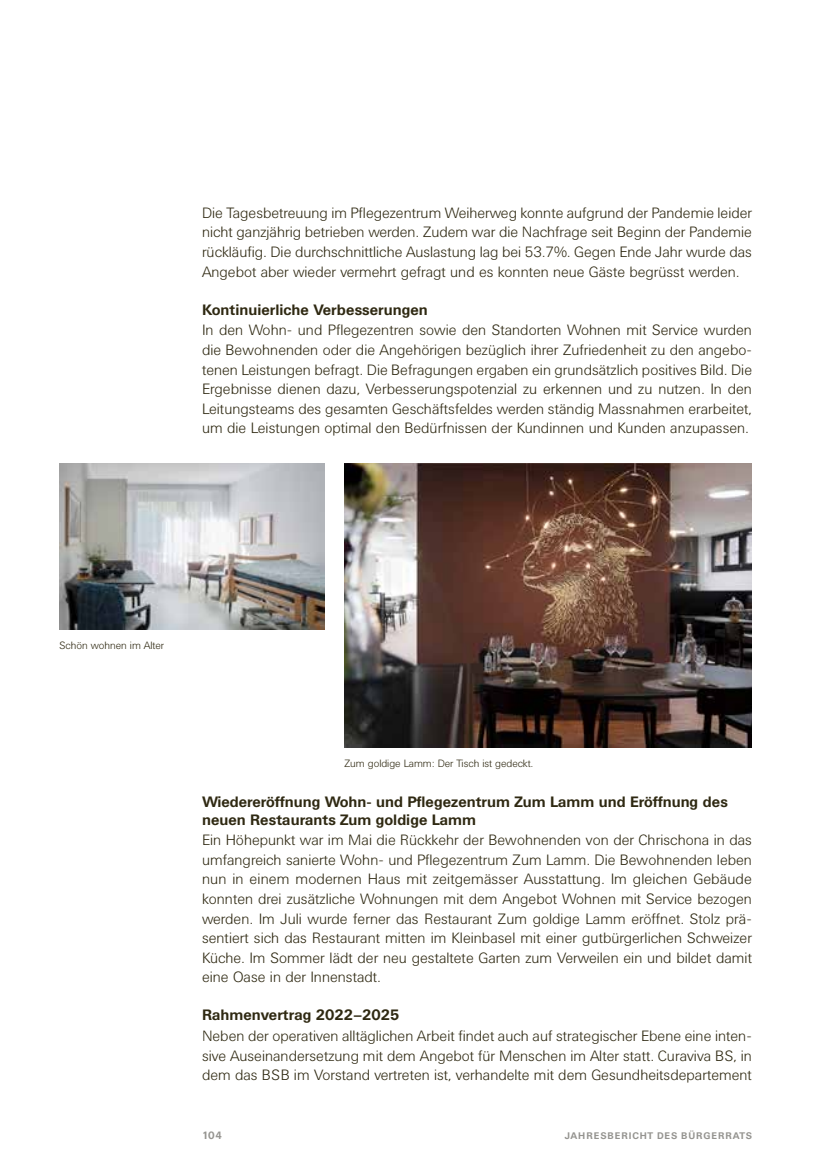
<style>
.page{position:relative;width:819px;height:1166px;background:#fff}
.page>*{position:absolute;margin:0;border:0;box-sizing:border-box;transform-origin:0 0}
.t1{font:300 14.88px/19.6px "Univers BQ";color:#2f2912;text-align:justify}
.t2{font:700 14.88px/18.4px "Univers BQ";color:#2f2912}
.t3{font:300 10.5px "Univers BQ";letter-spacing:-.005em;color:#2f2912}
.t4{font:700 10.5px "Univers BQ";color:#959490}
.t5{font:700 9.45px "Univers BQ";letter-spacing:.105em;color:#959490}
</style>
<div class="page">
<img style="left:344px;top:464px;width:408px;height:283px">
<img style="left:60px;top:464px;width:264px;height:165px">
<p class="t1" style="left:202px;top:203px;width:551px">Die Tagesbetreuung im Pflegezentrum Weiherweg konnte aufgrund der Pandemie leider nicht ganzjährig betrieben werden. Zudem war die Nachfrage seit Beginn der Pandemie rückläufig. Die durchschnittliche Auslastung lag bei 53.7%. Gegen Ende Jahr wurde das Angebot aber wieder vermehrt gefragt und es konnten neue Gäste begrüsst werden.</p>
<p class="t2" style="left:202px;top:300px;width:227px">Kontinuierliche Verbesserungen</p>
<p class="t1" style="left:202px;top:321px;width:551px">In den Wohn- und Pflegezentren sowie den Standorten Wohnen mit Service wurden die Bewohnenden oder die Angehörigen bezüglich ihrer Zufriedenheit zu den angebo&shy;tenen Leistungen befragt. Die Befragungen ergaben ein grundsätzlich positives Bild. Die Ergebnisse dienen dazu, Verbesserungspotenzial zu erkennen und zu nutzen. In den Leitungsteams des gesamten Geschäftsfeldes werden ständig Massnahmen erarbeitet, um die Leistungen optimal den Bedürfnissen der Kundinnen und Kunden anzupassen.</p>
<p class="t3" style="left:60px;top:640px;width:106px">Schön wohnen im Alter</p>
<p class="t3" style="left:344px;top:757px;width:190px">Zum goldige Lamm: Der Tisch ist gedeckt.</p>
<p class="t2" style="left:202px;top:793px;width:527px">Wiedereröffnung Wohn- und Pflegezentrum Zum Lamm und Eröffnung des neuen Restaurants Zum goldige Lamm</p>
<p class="t1" style="left:202px;top:830px;width:551px">Ein Höhepunkt war im Mai die Rückkehr der Bewohnenden von der Chrischona in das umfangreich sanierte Wohn- und Pflegezentrum Zum Lamm. Die Bewohnenden leben nun in einem modernen Haus mit zeitgemässer Ausstattung. Im gleichen Gebäude konnten drei zusätzliche Wohnungen mit dem Angebot Wohnen mit Service bezogen werden. Im Juli wurde ferner das Restaurant Zum goldige Lamm eröffnet. Stolz prä&shy;sentiert sich das Restaurant mitten im Kleinbasel mit einer gutbürgerlichen Schweizer Küche. Im Sommer lädt der neu gestaltete Garten zum Verweilen ein und bildet damit eine Oase in der Innenstadt.</p>
<p class="t2" style="left:202px;top:1006px;width:199px">Rahmenvertrag 2022–2025</p>
<p class="t1" style="left:202px;top:1026px;width:551px">Neben der operativen alltäglichen Arbeit findet auch auf strategischer Ebene eine inten&shy;sive Auseinandersetzung mit dem Angebot für Menschen im Alter statt. Curaviva BS, in dem das BSB im Vorstand vertreten ist, verhandelte mit dem Gesundheitsdepartement</p>
<p class="t4" style="left:202px;top:1129px;width:21px">104</p>
<p class="t5" style="left:565px;top:1130px;width:188px">JAHRESBERICHT DES BÜRGERRATS</p>
</div>
